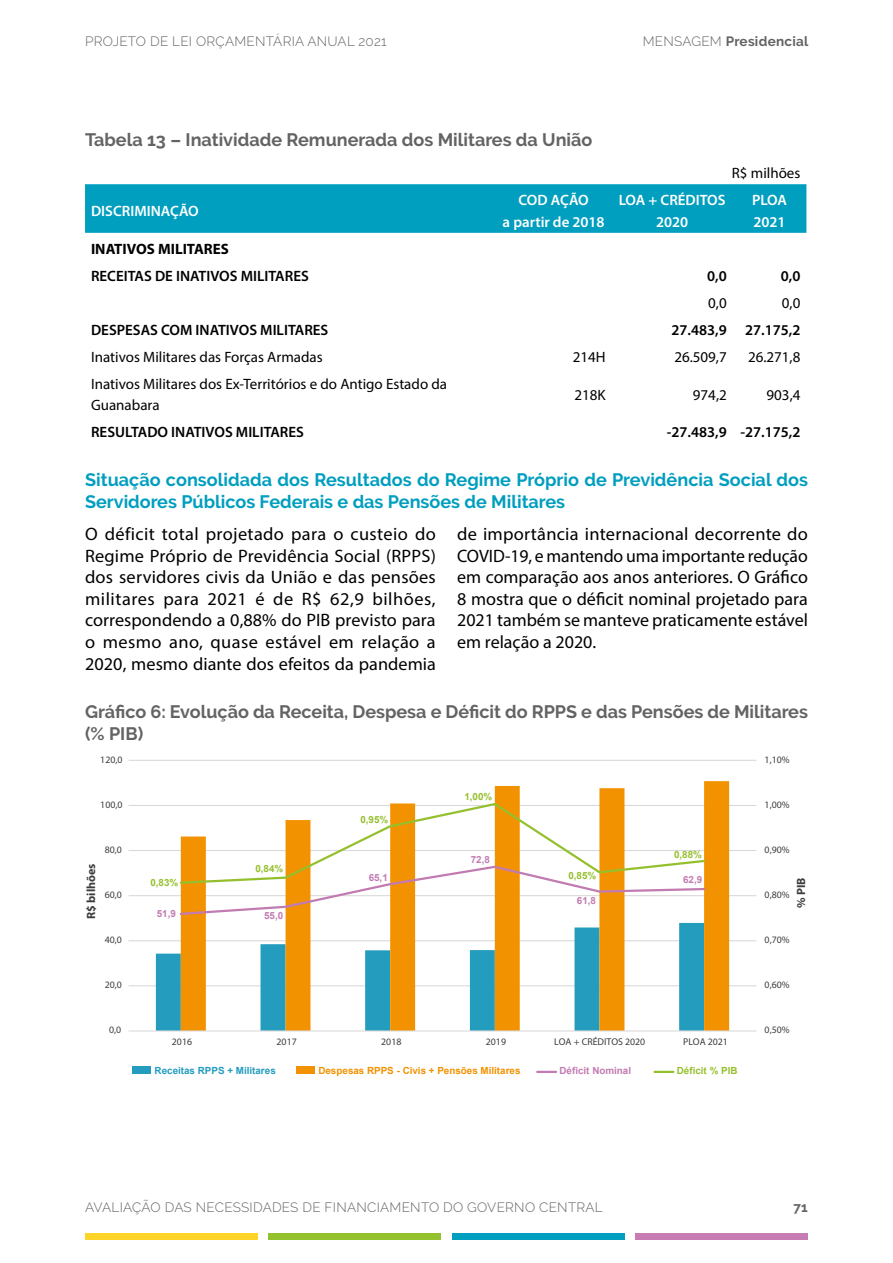
<style>
.page{position:relative;width:893px;height:1263px;background:#fff}
.page>*{position:absolute;margin:0;border:0;box-sizing:border-box;transform-origin:0 0}
.t1{font:18px/21.6px "Myriad Pro";color:#000;text-align:justify}
.t2{font:700 18px/21.6px "Raleway";color:#646363}
.t3{font:700 18px/21.6px "Raleway";color:#009ebf}
.t4{font:15px/21.6px "Myriad Pro";color:#000}
.t5{font:600 15px "Myriad Pro";color:#000}
.t6{font:600 15px/21.6px "Myriad Pro";color:#fff;text-align:center}
.t7{font:700 15px "Myriad Pro";color:#000}
.t8{font:300 13.5px "Raleway";letter-spacing:.02em;color:#646363}
.t9{font:700 13.5px "Raleway";letter-spacing:.02em;color:#646363}
.t10{font:700 12px "Myriad Pro";color:#3c3c3b}
.t11{font:9.9px "Myriad Pro";color:#3c3c3b}
.t12{font:700 9.9px "Arial";color:#95c02d}
.t13{font:700 9.9px "Arial";color:#c27bb2}
.t14{font:700 9.9px "Arial";color:#f39200}
.t15{font:700 9.9px "Arial";color:#239cbe}
.s1{font-weight:300}
</style>
<div class="page">
<div style="left:85px;top:1233px;width:172px;height:6px;background:#ffd429"></div>
<div style="left:636px;top:1233px;width:172px;height:6px;background:#c77db3"></div>
<div style="left:269px;top:1233px;width:172px;height:6px;background:#94c22e"></div>
<div style="left:452px;top:1233px;width:172px;height:6px;background:#009ebf"></div>
<div style="left:85px;top:184px;width:721px;height:49px;background:#009ebf"></div>
<hr style="left:128px;top:760px;width:628px;height:1px;background:#d9d9d9">
<hr style="left:128px;top:805px;width:628px;height:1px;background:#d9d9d9">
<hr style="left:128px;top:850px;width:628px;height:1px;background:#d9d9d9">
<hr style="left:128px;top:895px;width:628px;height:1px;background:#d9d9d9">
<hr style="left:128px;top:940px;width:628px;height:1px;background:#d9d9d9">
<hr style="left:128px;top:985px;width:628px;height:1px;background:#d9d9d9">
<svg style="left:156px;top:923px;width:25px;height:107px;fill:#239cbe"></svg>
<svg style="left:181px;top:781px;width:548px;height:249px"></svg>
<hr style="left:128px;top:1030px;width:628px;height:1px;background:#d9d9d9">
<svg style="left:179px;top:802px;width:528px;height:114px"></svg>
<div style="left:132px;top:1066px;width:19px;height:8px;background:#239cbe"></div>
<div style="left:296px;top:1066px;width:19px;height:8px;background:#f39200"></div>
<svg style="left:537px;top:1071px;width:19px;height:2px"></svg>
<svg style="left:654px;top:1071px;width:19px;height:2px"></svg>
<p class="t8" style="left:85px;top:33px;width:303px">PROJETO DE LEI ORÇAMENTÁRIA ANUAL 2021</p>
<p class="t2" style="left:85px;top:129px;width:509px">Tabela 13 – Inatividade Remunerada dos Militares da União</p>
<p class="t9" style="left:643px;top:34px;width:167px"><span class="s1">MENSAGEM</span> Presidencial</p>
<p class="t4" style="left:732px;top:162px;width:70px">R$ milhões</p>
<p class="t6" style="left:91px;top:200px;width:109px">DISCRIMINAÇÃO</p>
<p class="t6" style="left:503px;top:189px;width:104px">COD AÇÃO<br>a partir de 2018</p>
<p class="t6" style="left:619px;top:189px;width:108px">LOA + CRÉDITOS<br>2020</p>
<p class="t6" style="left:752px;top:189px;width:37px;text-align:left">PLOA<br>2021</p>
<p class="t7" style="left:91px;top:239px;width:139px">INATIVOS MILITARES</p>
<p class="t5" style="left:91px;top:266px;width:219px">RECEITAS DE INATIVOS MILITARES</p>
<p class="t5" style="left:707px;top:266px;width:21px">0,0</p>
<p class="t5" style="left:781px;top:266px;width:21px">0,0</p>
<p class="t4" style="left:708px;top:292px;width:20px">0,0</p>
<p class="t4" style="left:782px;top:292px;width:20px">0,0</p>
<p class="t5" style="left:91px;top:320px;width:239px">DESPESAS COM INATIVOS MILITARES</p>
<p class="t5" style="left:671px;top:320px;width:130px">27.483,9 27.175,2</p>
<p class="t4" style="left:91px;top:346px;width:233px">Inativos Militares das Forças Armadas</p>
<p class="t4" style="left:573px;top:346px;width:34px">214H</p>
<p class="t4" style="left:674px;top:346px;width:54px">26.509,7</p>
<p class="t4" style="left:748px;top:346px;width:54px">26.271,8</p>
<p class="t4" style="left:91px;top:373px;width:358px">Inativos Militares dos Ex-Territórios e do Antigo Estado da<br>Guanabara</p>
<p class="t4" style="left:574px;top:384px;width:33px">218K</p>
<p class="t4" style="left:693px;top:384px;width:35px">974,2</p>
<p class="t4" style="left:767px;top:384px;width:35px">903,4</p>
<p class="t5" style="left:91px;top:423px;width:214px">RESULTADO INATIVOS MILITARES</p>
<p class="t5" style="left:667px;top:423px;width:135px">-27.483,9 -27.175,2</p>
<p class="t3" style="left:85px;top:469px;width:724px">Situação consolidada dos Resultados do Regime Próprio de Previdência Social dos<br>Servidores Públicos Federais e das Pensões de Militares</p>
<p class="t1" style="left:85px;top:523px;width:353px">O déficit total projetado para o custeio do Regime Próprio de Previdência Social (RPPS) dos servidores civis da União e das pensões militares para 2021 é de R$ 62,9 bilhões, correspondendo a 0,88% do PIB previsto para o mesmo ano, quase estável em relação a 2020, mesmo diante dos efeitos da pandemia</p>
<p class="t1" style="left:457px;top:523px;width:352px">de importância internacional decorrente do COVID-19, e mantendo uma importante redução em comparação aos anos anteriores. O Gráfico 8 mostra que o déficit nominal projetado para 2021 também se manteve praticamente estável em relação a 2020.</p>
<p class="t2" style="left:85px;top:701px;width:724px">Gráfico 6: Evolução da Receita, Despesa e Déficit do RPPS e das Pensões de Militares (% PIB)</p>
<p class="t11" style="left:100px;top:753px;width:24px">120,0</p>
<p class="t11" style="left:765px;top:753px;width:27px">1,10%</p>
<p class="t11" style="left:100px;top:798px;width:24px">100,0</p>
<p class="t12" style="left:464px;top:790px;width:29px">1,00%</p>
<p class="t11" style="left:765px;top:798px;width:27px">1,00%</p>
<p class="t12" style="left:360px;top:813px;width:29px">0,95%</p>
<p class="t10" style="left:83px;top:919px;width:57px;rotate:-90deg">R$ bilhões</p>
<p class="t11" style="left:105px;top:843px;width:19px">80,0</p>
<p class="t11" style="left:105px;top:889px;width:19px">60,0</p>
<p class="t12" style="left:674px;top:848px;width:29px">0,88%</p>
<p class="t13" style="left:471px;top:852px;width:21px">72,8</p>
<p class="t12" style="left:255px;top:862px;width:29px">0,84%</p>
<p class="t12" style="left:568px;top:868px;width:29px">0,85%</p>
<p class="t13" style="left:369px;top:871px;width:21px">65,1</p>
<p class="t12" style="left:150px;top:875px;width:29px">0,83%</p>
<p class="t13" style="left:683px;top:873px;width:21px">62,9</p>
<p class="t13" style="left:157px;top:907px;width:21px">51,9</p>
<p class="t13" style="left:264px;top:909px;width:21px">55,0</p>
<p class="t13" style="left:577px;top:894px;width:21px">61,8</p>
<p class="t11" style="left:765px;top:843px;width:27px">0,90%</p>
<p class="t10" style="left:793px;top:908px;width:32px;rotate:-90deg">% PIB</p>
<p class="t11" style="left:765px;top:889px;width:27px">0,80%</p>
<p class="t11" style="left:105px;top:934px;width:19px">40,0</p>
<p class="t11" style="left:765px;top:934px;width:27px">0,70%</p>
<p class="t11" style="left:105px;top:979px;width:19px">20,0</p>
<p class="t11" style="left:765px;top:979px;width:27px">0,60%</p>
<p class="t11" style="left:109px;top:1024px;width:14px">0,0</p>
<p class="t11" style="left:765px;top:1024px;width:27px">0,50%</p>
<p class="t11" style="left:172px;top:1035px;width:22px">2016</p>
<p class="t11" style="left:277px;top:1035px;width:22px">2017</p>
<p class="t11" style="left:381px;top:1035px;width:22px">2018</p>
<p class="t11" style="left:486px;top:1035px;width:22px">2019</p>
<p class="t11" style="left:554px;top:1035px;width:93px">LOA + CRÉDITOS 2020</p>
<p class="t11" style="left:683px;top:1035px;width:46px">PLOA 2021</p>
<p class="t15" style="left:155px;top:1064px;width:123px">Receitas RPPS + Militares</p>
<p class="t14" style="left:318px;top:1064px;width:204px">Despesas RPPS - Civis + Pensões Militares</p>
<p class="t13" style="left:559px;top:1064px;width:73px">Déficit Nominal</p>
<p class="t12" style="left:677px;top:1064px;width:62px">Déficit % PIB</p>
<p class="t8" style="left:85px;top:1199px;width:519px">AVALIAÇÃO DAS NECESSIDADES DE FINANCIAMENTO DO GOVERNO CENTRAL</p>
<p class="t9" style="left:793px;top:1199px;width:16px">71</p>
</div>
